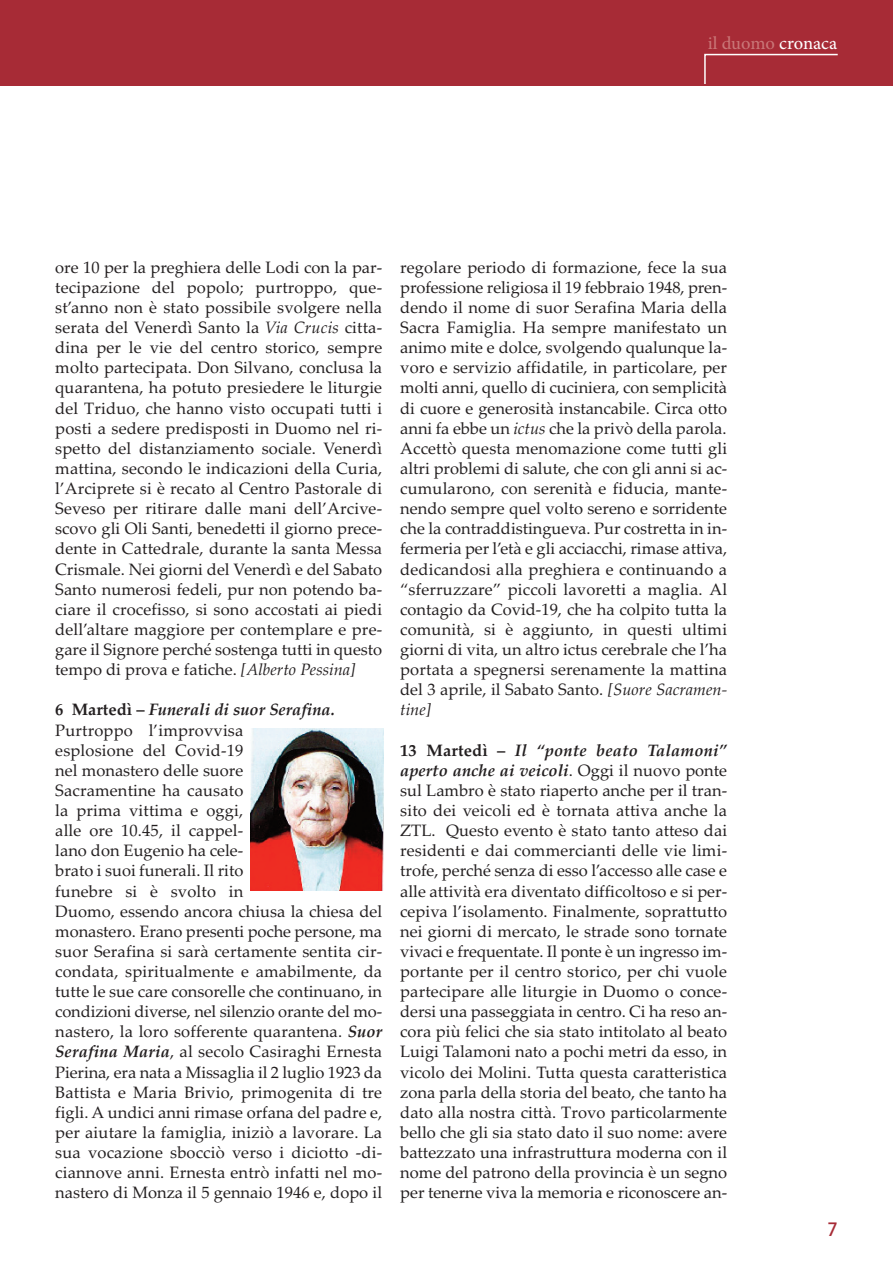
<style>
.page{position:relative;width:893px;height:1263px;background:#fff}
.page>*{position:absolute;margin:0;border:0;box-sizing:border-box;transform-origin:0 0}
.t1{font:18px "Adobe Hebrew";letter-spacing:-.005em;color:#c97677}
.t2{font:18px "Adobe Heiti Std";color:#a72b36}
.t3{font:16.5px/20.1px "Palatino Linotype";letter-spacing:.005em;color:#231f20;text-align:justify}
.s1{color:#fff}
.s2{font-style:italic}
.s3{font-weight:700}
.s4{font-weight:700;font-style:italic}
</style>
<div class="page">
<hr style="left:0;top:0;width:2px;height:85px;background:#a72b36">
<div style="left:2px;top:0;width:891px;height:85px;background:#a72b36"></div>
<svg style="left:703px;top:53px;width:136px;height:33px"></svg>
<img style="left:251px;top:728px;width:132px;height:162px">
<p class="t1" style="left:708px;top:37px;width:131px">il duomo <span class="s1">cronaca</span></p>
<p class="t3" style="left:55px;top:257px;width:328px">ore 10 per la preghiera delle Lodi con la par&shy;tecipazione del popolo; purtroppo, que&shy;st’anno non è stato possibile svolgere nella serata del Venerdì Santo la <span class="s2">Via Crucis</span> citta&shy;dina per le vie del centro storico, sempre molto partecipata. Don Silvano, conclusa la quarantena, ha potuto presiedere le liturgie del Triduo, che hanno visto occupati tutti i posti a sedere predisposti in Duomo nel ri&shy;spetto del distanziamento sociale. Venerdì mattina, secondo le indicazioni della Curia, l’Arciprete si è recato al Centro Pastorale di Seveso per ritirare dalle mani dell’Arcive&shy;scovo gli Oli Santi, benedetti il giorno prece&shy;dente in Cattedrale, durante la santa Messa Crismale. Nei giorni del Venerdì e del Sabato Santo numerosi fedeli, pur non potendo ba&shy;ciare il crocefisso, si sono accostati ai piedi dell’altare maggiore per contemplare e pre&shy;gare il Signore perché sostenga tutti in questo tempo di prova e fatiche. <span class="s2">[Alberto Pessina]</span></p>
<p class="t3" style="left:55px;top:700px;width:328px;text-align:left"><span class="s3">6 Martedì –</span> <span class="s4">Funerali di suor Serafina.<br></span>Purtroppo l’improvvisa<br>esplosione del Covid-19<br>nel monastero delle suore<br>Sacramentine ha causato<br>la prima vittima e oggi,<br>alle ore 10.45, il cappel-<br>lano don Eugenio ha cele-<br>brato i suoi funerali. Il rito<br>funebre si è svolto in<br>Duomo, essendo ancora chiusa la chiesa del monastero. Erano presenti poche persone, ma suor Serafina si sarà certamente sentita cir&shy;condata, spiritualmente e amabilmente, da tutte le sue care consorelle che continuano, in condizioni diverse, nel silenzio orante del mo&shy;nastero, la loro sofferente quarantena. <span class="s4">Suor Serafina Maria</span>, al secolo Casiraghi Ernesta Pierina, era nata a Missaglia il 2 luglio 1923 da Battista e Maria Brivio, primogenita di tre figli. A undici anni rimase orfana del padre e, per aiutare la famiglia, iniziò a lavorare. La sua vocazione sbocciò verso i diciotto -di&shy;ciannove anni. Ernesta entrò infatti nel mo&shy;nastero di Monza il 5 gennaio 1946 e, dopo il</p>
<p class="t3" style="left:400px;top:257px;width:328px">regolare periodo di formazione, fece la sua professione religiosa il 19 febbraio 1948, pren&shy;dendo il nome di suor Serafina Maria della Sacra Famiglia. Ha sempre manifestato un animo mite e dolce, svolgendo qualunque la&shy;voro e servizio affidatile, in particolare, per molti anni, quello di cuciniera, con semplicità di cuore e generosità instancabile. Circa otto anni fa ebbe un <span class="s2">ictus</span> che la privò della parola.<br>Accettò questa menomazione come tutti gli altri problemi di salute, che con gli anni si ac&shy;cumularono, con serenità e fiducia, mante&shy;nendo sempre quel volto sereno e sorridente che la contraddistingueva. Pur costretta in in&shy;fermeria per l’età e gli acciacchi, rimase attiva, dedicandosi alla preghiera e continuando a “sferruzzare” piccoli lavoretti a maglia. Al contagio da Covid-19, che ha colpito tutta la comunità, si è aggiunto, in questi ultimi giorni di vita, un altro ictus cerebrale che l’ha portata a spegnersi serenamente la mattina del 3 aprile, il Sabato Santo. <span class="s2">[Suore Sacramen&shy;tine]</span></p>
<p class="t3" style="left:400px;top:740px;width:328px"><span class="s3">13 Martedì –</span> <span class="s4">Il “ponte beato Talamoni” aperto anche ai veicoli</span>. Oggi il nuovo ponte sul Lambro è stato riaperto anche per il tran&shy;sito dei veicoli ed è tornata attiva anche la ZTL. Questo evento è stato tanto atteso dai residenti e dai commercianti delle vie limi&shy;trofe, perché senza di esso l’accesso alle case e alle attività era diventato difficoltoso e si per&shy;cepiva l’isolamento. Finalmente, soprattutto nei giorni di mercato, le strade sono tornate vivaci e frequentate. Il ponte è un ingresso im&shy;portante per il centro storico, per chi vuole partecipare alle liturgie in Duomo o conce&shy;dersi una passeggiata in centro. Ci ha reso an&shy;cora più felici che sia stato intitolato al beato Luigi Talamoni nato a pochi metri da esso, in vicolo dei Molini. Tutta questa caratteristica zona parla della storia del beato, che tanto ha dato alla nostra città. Trovo particolarmente bello che gli sia stato dato il suo nome: avere battezzato una infrastruttura moderna con il nome del patrono della provincia è un segno per tenerne viva la memoria e riconoscere an-</p>
<p class="t2" style="left:828px;top:1219px;width:12px">7</p>
</div>
